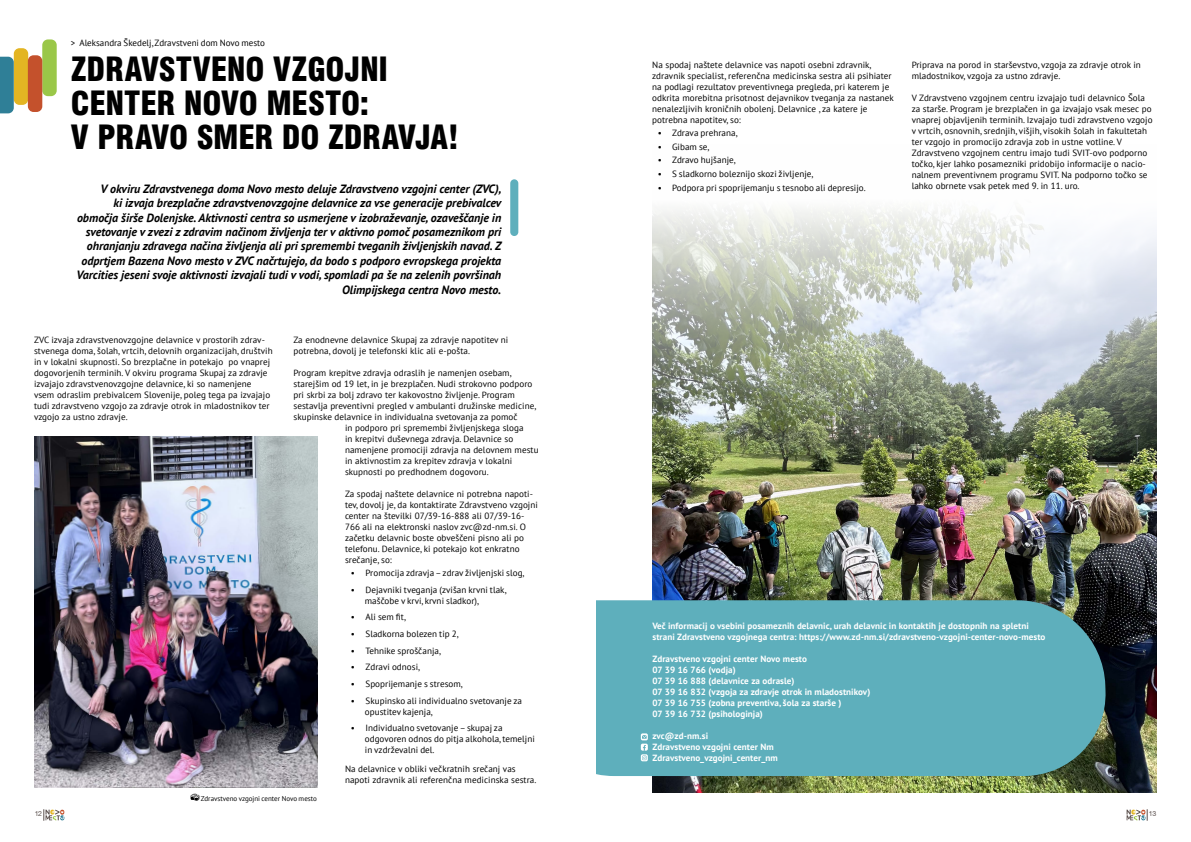
<style>
.page{position:relative;width:1191px;height:842px;background:#fff}
.page>*{position:absolute;margin:0;border:0;box-sizing:border-box;transform-origin:0 0}
.t1{font:900 condensed 32px/34px "Swiss 721 BT";letter-spacing:-.01em;color:#000}
.t2{font:italic 700 12px/14.4px "PT Sans";color:#000;text-align:right}
.t3{font:9px/11px "PT Sans";letter-spacing:.005em;color:#000}
.t4{font:700 9px/11px "PT Sans";letter-spacing:.005em;color:#fff}
.t5{font:7px "PT Sans";color:#000}
.t6{font:7px "Helvetica Neue CE";color:#5c514e}
</style>
<div class="page">
<img style="left:652px;top:209px;width:505px;height:584px">
<div style="left:596px;top:600px;width:511px;height:176px;background:#5eafbc"></div>
<div style="left:641px;top:733px;width:7px;height:7px;background:#fff;border-radius:2px"></div>
<svg style="left:641px;top:735px;width:7px;height:25px"></svg>
<svg style="left:44px;top:809px;width:20px;height:12px"></svg>
<svg style="left:1126px;top:809px;width:22px;height:12px"></svg>
<div style="left:14px;top:48px;width:14px;height:57px;background:#e3b523;border-radius:6px"></div>
<div style="left:42px;top:39px;width:15px;height:57px;background:#9ac748;border-radius:6px"></div>
<svg style="left:0;top:57px;width:14px;height:56px"></svg>
<div style="left:28px;top:55px;width:14px;height:57px;background:#c4512c;border-radius:6px"></div>
<img style="left:34px;top:437px;width:283px;height:351px">
<div style="left:510px;top:179px;width:8px;height:57px;background:#5eafbc;border-radius:4px"></div>
<svg style="left:190px;top:794px;width:9px;height:7px"></svg>
<p class="t3" style="left:71px;top:37px;width:196px">&gt; Aleksandra Škedelj, Zdravstveni dom Novo mesto</p>
<h1 class="t1" style="left:71px;top:53px;width:389px">ZDRAVSTVENO VZGOJNI<br>CENTER NOVO MESTO:<br>V PRAVO SMER DO ZDRAVJA!</h1>
<p class="t2" style="left:76px;top:181px;width:426px">V okviru Zdravstvenega doma Novo mesto deluje Zdravstveno vzgojni center (ZVC),<br>ki izvaja brezplačne zdravstvenovzgojne delavnice za vse generacije prebivalcev območja širše Dolenjske. Aktivnosti centra so usmerjene v izobraževanje, ozaveščanje in svetovanje v zvezi z zdravim načinom življenja ter v aktivno pomoč posameznikom pri ohranjanju zdravega načina življenja ali pri spremembi tveganih življenjskih navad. Z odprtjem Bazena Novo mesto v ZVC načrtujejo, da bodo s podporo evropskega projekta Varcities jeseni svoje aktivnosti izvajali tudi v vodi, spomladi pa še na zelenih površinah Olimpijskega centra Novo mesto.</p>
<p class="t3" style="left:34px;top:334px;width:240px">ZVC izvaja zdravstvenovzgojne delavnice v prostorih zdrav&shy;stvenega doma, šolah, vrtcih, delovnih organizacijah, društvih in v lokalni skupnosti. So brezplačne in potekajo po vnaprej dogovorjenih terminih. V okviru programa Skupaj za zdravje izvajajo zdravstvenovzgojne delavnice, ki so namenjene vsem odraslim prebivalcem Slovenije, poleg tega pa izvajajo tudi zdravstveno vzgojo za zdravje otrok in mladostnikov ter vzgojo za ustno zdravje.</p>
<p class="t3" style="left:293px;top:334px;width:216px">Za enodnevne delavnice Skupaj za zdravje napotitev ni potrebna, dovolj je telefonski klic ali e-pošta.</p>
<p class="t3" style="left:293px;top:367px;width:219px">Program krepitve zdravja odraslih je namenjen osebam,</p>
<p class="t3" style="left:293px;top:378px;width:240px">starejšim od 19 let, in je brezplačen. Nudi strokovno podporo</p>
<p class="t3" style="left:293px;top:389px;width:223px">pri skrbi za bolj zdravo ter kakovostno življenje. Program</p>
<p class="t3" style="left:293px;top:400px;width:244px">sestavlja preventivni pregled v ambulanti družinske medicine,</p>
<p class="t3" style="left:293px;top:411px;width:225px">skupinske delavnice in individualna svetovanja za pomoč</p>
<p class="t3" style="left:345px;top:422px;width:180px">in podporo pri spremembi življenjskega sloga</p>
<p class="t3" style="left:345px;top:433px;width:170px">in krepitvi duševnega zdravja. Delavnice so</p>
<p class="t3" style="left:345px;top:444px;width:195px">namenjene promociji zdravja na delovnem mestu</p>
<p class="t3" style="left:345px;top:455px;width:169px">in aktivnostim za krepitev zdravja v lokalni</p>
<p class="t3" style="left:345px;top:466px;width:145px">skupnosti po predhodnem dogovoru.</p>
<p class="t3" style="left:345px;top:488px;width:194px">Za spodaj naštete delavnice ni potrebna napoti&shy;tev, dovolj je, da kontaktirate Zdravstveno vzgojni center na številki 07/39-16-888 ali 07/39-16- 766 ali na elektronski naslov zvc@zd-nm.si. O začetku delavnic boste obveščeni pisno ali po telefonu. Delavnice, ki potekajo kot enkratno srečanje, so:</p>
<p class="t3" style="left:351px;top:567px;width:175px">• Promocija zdravja – zdrav življenjski slog,</p>
<p class="t3" style="left:365px;top:584px;width:143px;text-indent:-14px">• Dejavniki tveganja (zvišan krvni tlak, maščobe v krvi, krvni sladkor),</p>
<p class="t3" style="left:351px;top:611px;width:57px">• Ali sem fit,</p>
<p class="t3" style="left:351px;top:628px;width:109px">• Sladkorna bolezen tip 2,</p>
<p class="t3" style="left:351px;top:645px;width:92px">• Tehnike sproščanja,</p>
<p class="t3" style="left:351px;top:661px;width:71px">• Zdravi odnosi,</p>
<p class="t3" style="left:351px;top:678px;width:114px">• Spoprijemanje s stresom,</p>
<p class="t3" style="left:365px;top:695px;width:159px;text-indent:-14px">• Skupinsko ali individualno svetovanje za opustitev kajenja,</p>
<p class="t3" style="left:365px;top:722px;width:171px;text-indent:-14px">• Individualno svetovanje – skupaj za odgovoren odnos do pitja alkohola, temeljni in vzdrževalni del.</p>
<p class="t3" style="left:345px;top:763px;width:193px">Na delavnice v obliki večkratnih srečanj vas napoti zdravnik ali referenčna medicinska sestra.</p>
<p class="t5" style="left:201px;top:794px;width:118px">Zdravstveno vzgojni center Novo mesto</p>
<p class="t3" style="left:652px;top:59px;width:243px">Na spodaj naštete delavnice vas napoti osebni zdravnik, zdravnik specialist, referenčna medicinska sestra ali psihiater na podlagi rezultatov preventivnega pregleda, pri katerem je odkrita morebitna prisotnost dejavnikov tveganja za nastanek nenalezljivih kroničnih obolenj. Delavnice , za katere je potrebna napotitev, so:</p>
<p class="t3" style="left:658px;top:127px;width:81px">• Zdrava prehrana,</p>
<p class="t3" style="left:658px;top:141px;width:53px">• Gibam se,</p>
<p class="t3" style="left:658px;top:155px;width:79px">• Zdravo hujšanje,</p>
<p class="t3" style="left:658px;top:168px;width:157px">• S sladkorno boleznijo skozi življenje,</p>
<p class="t3" style="left:658px;top:182px;width:209px">• Podpora pri spoprijemanju s tesnobo ali depresijo.</p>
<p class="t3" style="left:911px;top:59px;width:231px">Priprava na porod in starševstvo, vzgoja za zdravje otrok in mladostnikov, vzgoja za ustno zdravje.</p>
<p class="t3" style="left:911px;top:92px;width:242px">V Zdravstveno vzgojnem centru izvajajo tudi delavnico Šola za starše. Program je brezplačen in ga izvajajo vsak mesec po vnaprej objavljenih terminih. Izvajajo tudi zdravstveno vzgojo v vrtcih, osnovnih, srednjih, višjih, visokih šolah in fakultetah ter vzgojo in promocijo zdravja zob in ustne votline. V Zdravstveno vzgojnem centru imajo tudi SVIT-ovo podporno točko, kjer lahko posamezniki pridobijo informacije o nacio&shy;nalnem preventivnem programu SVIT. Na podporno točko se lahko obrnete vsak petek med 9. in 11. uro.</p>
<p class="t4" style="left:652px;top:620px;width:394px">Več informacij o vsebini posameznih delavnic, urah delavnic in kontaktih je dostopnih na spletni strani Zdravstveno vzgojnega centra: https://www.zd-nm.si/zdravstveno-vzgojni-center-novo-mesto</p>
<p class="t4" style="left:652px;top:653px;width:219px">Zdravstveno vzgojni center Novo mesto<br>07 39 16 766 (vodja)<br>07 39 16 888 (delavnice za odrasle)<br>07 39 16 832 (vzgoja za zdravje otrok in mladostnikov)<br>07 39 16 755 (zobna preventiva, šola za starše )<br>07 39 16 732 (psihologinja)</p>
<p class="t4" style="left:652px;top:730px;width:127px">zvc@zd-nm.si<br>Zdravstveno vzgojni center Nm<br>Zdravstveno_vzgojni_center_nm</p>
<p class="t6" style="left:35px;top:809px;width:9px">12</p>
<p class="t6" style="left:1148px;top:809px;width:9px">13</p>
</div>
